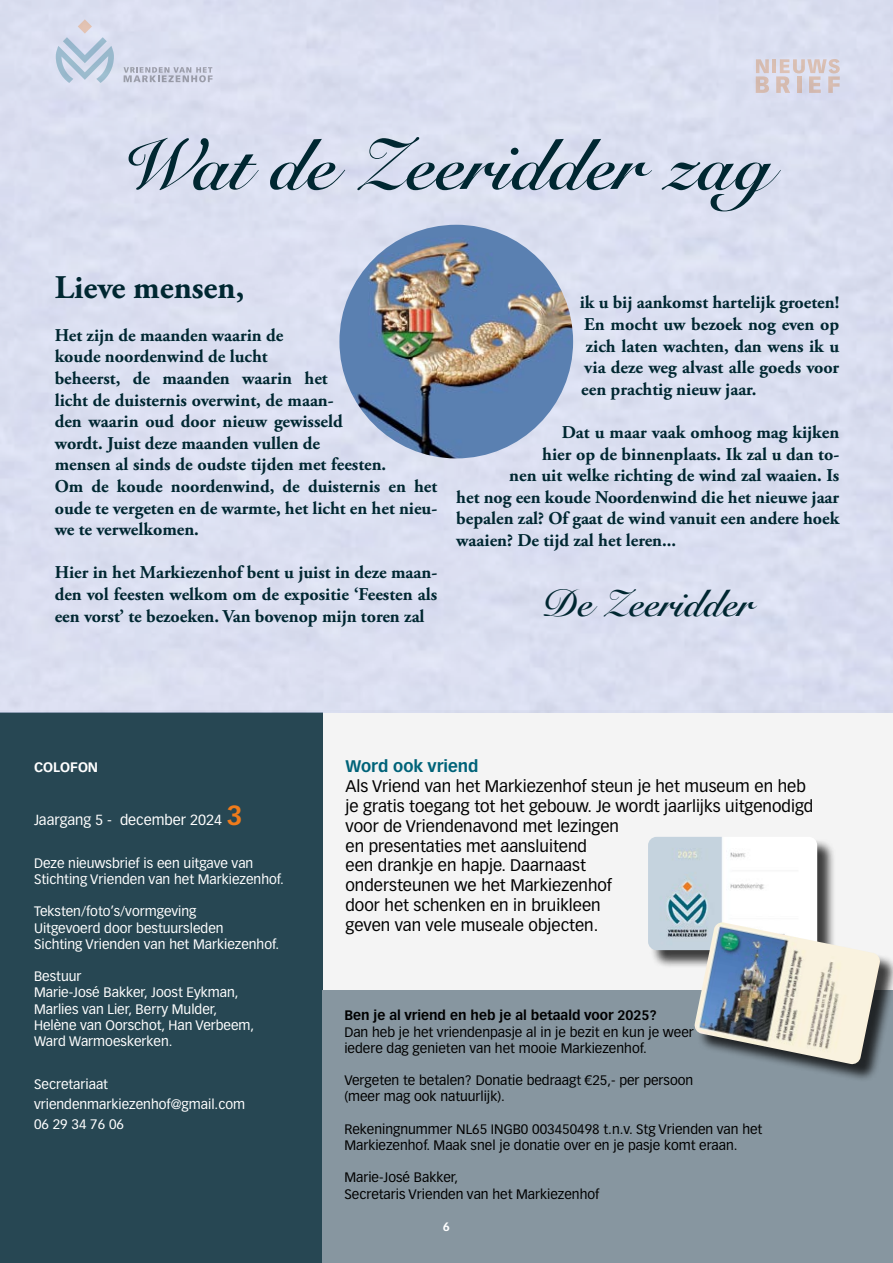
<style>
.page{position:relative;width:893px;height:1263px;background:#fff}
.page>*{position:absolute;margin:0;border:0;box-sizing:border-box;transform-origin:0 0}
.t1{font:700 72px "Snell Roundhand";color:#002731}
.t2{font:700 37.5px "Snell Roundhand";color:#002731}
.t3{font:700 33px "Adobe Garamond Pro";color:#002731}
.t4{font:700 18px/21.6px "Adobe Garamond Pro";color:#002731;text-align:justify}
.t5{font:16.5px/19.8px "Vectora LT Pro";color:#000}
.t6{font:700 16.5px "Vectora LT Pro";color:#006379}
.t7{font:14.4px "Vectora LT Pro";color:#fff}
.t8{font:13.5px/16.2px "Vectora LT Pro";color:#000}
.t9{font:13.5px/16.2px "Vectora LT Pro";color:#fff}
.t10{font:700 13.5px "Vectora LT Pro";color:#000}
.t11{font:700 13.5px "Vectora LT Pro";color:#fff}
.t12{font:700 12px "Vectora LT Pro";color:#fff}
.s1{font-weight:700;font-size:27px;color:#ef7b1b}
</style>
<div class="page">
<div style="left:0;top:711px;width:893px;height:552px;background:#f4f4f4"></div>
<div style="left:0;top:713px;width:322px;height:550px;background:#274753"></div>
<div style="left:323px;top:990px;width:570px;height:273px;background:#8796a0"></div>
<div style="left:0;top:0;width:893px;height:713px;background:#dbdff1"></div>
<hr style="left:772px;top:59px;width:4px;height:14px;background:#dabfb2">
<svg style="left:756px;top:59px;width:13px;height:34px"></svg>
<svg style="left:776px;top:59px;width:64px;height:34px;background:#d9cfd4"></svg>
<div style="left:650px;top:839px;width:186px;height:130px;background:#000;opacity:.75"></div>
<img style="left:648px;top:837px;width:169px;height:113px">
<div style="left:697px;top:925px;width:196px;height:157px;background:#000;opacity:.75"></div>
<img style="left:694px;top:922px;width:187px;height:143px">
<svg style="left:56px;top:19px;width:58px;height:64px;background:#c8d3e4"></svg>
<svg style="left:124px;top:67px;width:89px;height:15px"></svg>
<img style="left:339px;top:225px;width:234px;height:233px;border-radius:117px">
<h1 class="t1" style="left:121px;top:103px;width:653px">Wat de Zeeridder zag</h1>
<h3 class="t3" style="left:55px;top:268px;width:191px">Lieve mensen,</h3>
<p class="t4" style="left:55px;top:325px;width:384px;text-align:left">Het zijn de maanden waarin de<br>koude noordenwind de lucht<br>beheerst, de maanden waarin het<br>licht de duisternis overwint, de maan-<br>den waarin oud door nieuw gewisseld<br>wordt. Juist deze maanden vullen de<br>mensen al sinds de oudste tijden met feesten.<br>Om de koude noordenwind, de duisternis en het oude te vergeten en de warmte, het licht en het nieu&shy;we te verwelkomen.</p>
<p class="t4" style="left:55px;top:562px;width:384px">Hier in het Markiezenhof bent u juist in deze maan&shy;den vol feesten welkom om de expositie ‘Feesten als een vorst’ te bezoeken. Van bovenop mijn toren zal</p>
<p class="t4" style="left:580px;top:292px;width:261px">ik u bij aankomst hartelijk groeten!<br>En mocht uw bezoek nog even op zich laten wachten, dan wens ik u via deze weg alvast alle goeds voor een prachtig nieuw jaar.</p>
<p class="t4" style="left:562px;top:422px;width:279px">Dat u maar vaak omhoog mag kijken</p>
<p class="t4" style="left:542px;top:443px;width:298px">hier op de binnenplaats. Ik zal u dan to-</p>
<p class="t4" style="left:509px;top:465px;width:332px">nen uit welke richting de wind zal waaien. Is</p>
<p class="t4" style="left:456px;top:487px;width:384px">het nog een koude Noordenwind die het nieuwe jaar</p>
<p class="t4" style="left:456px;top:508px;width:384px">bepalen zal? Of gaat de wind vanuit een andere hoek</p>
<p class="t4" style="left:456px;top:530px;width:221px">waaien? De tijd zal het leren...</p>
<h2 class="t2" style="left:542px;top:571px;width:212px">De Zeeridder</h2>
<p class="t11" style="left:34px;top:759px;width:66px">COLOFON</p>
<p class="t7" style="left:34px;top:811px;width:210px">Jaargang 5 - december 2024 <span class="s1">3</span></p>
<p class="t9" style="left:34px;top:855px;width:251px">Deze nieuwsbrief is een uitgave van<br>Stichting Vrienden van het Markiezenhof.</p>
<p class="t9" style="left:34px;top:903px;width:247px">Teksten/foto’s/vormgeving<br>Uitgevoerd door bestuursleden<br>Sichting Vrienden van het Markiezenhof.</p>
<p class="t9" style="left:34px;top:968px;width:222px">Bestuur<br>Marie-José Bakker, Joost Eykman,<br>Marlies van Lier, Berry Mulder,<br>Helène van Oorschot, Han Verbeem,<br>Ward Warmoeskerken.</p>
<p class="t9" style="left:34px;top:1074px;width:213px;line-height:19.8px">Secretariaat vriendenmarkiezenhof@gmail.com<br>06 29 34 76 06</p>
<p class="t6" style="left:345px;top:756px;width:135px">Word ook vriend</p>
<p class="t5" style="left:345px;top:776px;width:469px">Als Vriend van het Markiezenhof steun je het museum en heb je gratis toegang tot het gebouw. Je wordt jaarlijks uitgenodigd voor de Vriendenavond met lezingen<br>en presentaties met aansluitend<br>een drankje en hapje. Daarnaast<br>ondersteunen we het Markiezenhof<br>door het schenken en in bruikleen<br>geven van vele museale objecten.</p>
<p class="t10" style="left:344px;top:1007px;width:314px">Ben je al vriend en heb je al betaald voor 2025?</p>
<p class="t8" style="left:344px;top:1024px;width:351px">Dan heb je het vriendenpasje al in je bezit en kun je weer iedere dag genieten van het mooie Markiezenhof.</p>
<p class="t8" style="left:344px;top:1072px;width:350px">Vergeten te betalen? Donatie bedraagt €25,- per persoon (meer mag ook natuurlijk).</p>
<p class="t8" style="left:344px;top:1121px;width:420px">Rekeningnummer NL65 INGB0 003450498 t.n.v. Stg Vrienden van het<br>Markiezenhof. Maak snel je donatie over en je pasje komt eraan.</p>
<p class="t8" style="left:344px;top:1169px;width:257px">Marie-José Bakker,<br>Secretaris Vrienden van het Markiezenhof</p>
<p class="t12" style="left:443px;top:1219px;width:9px">6</p>
</div>
